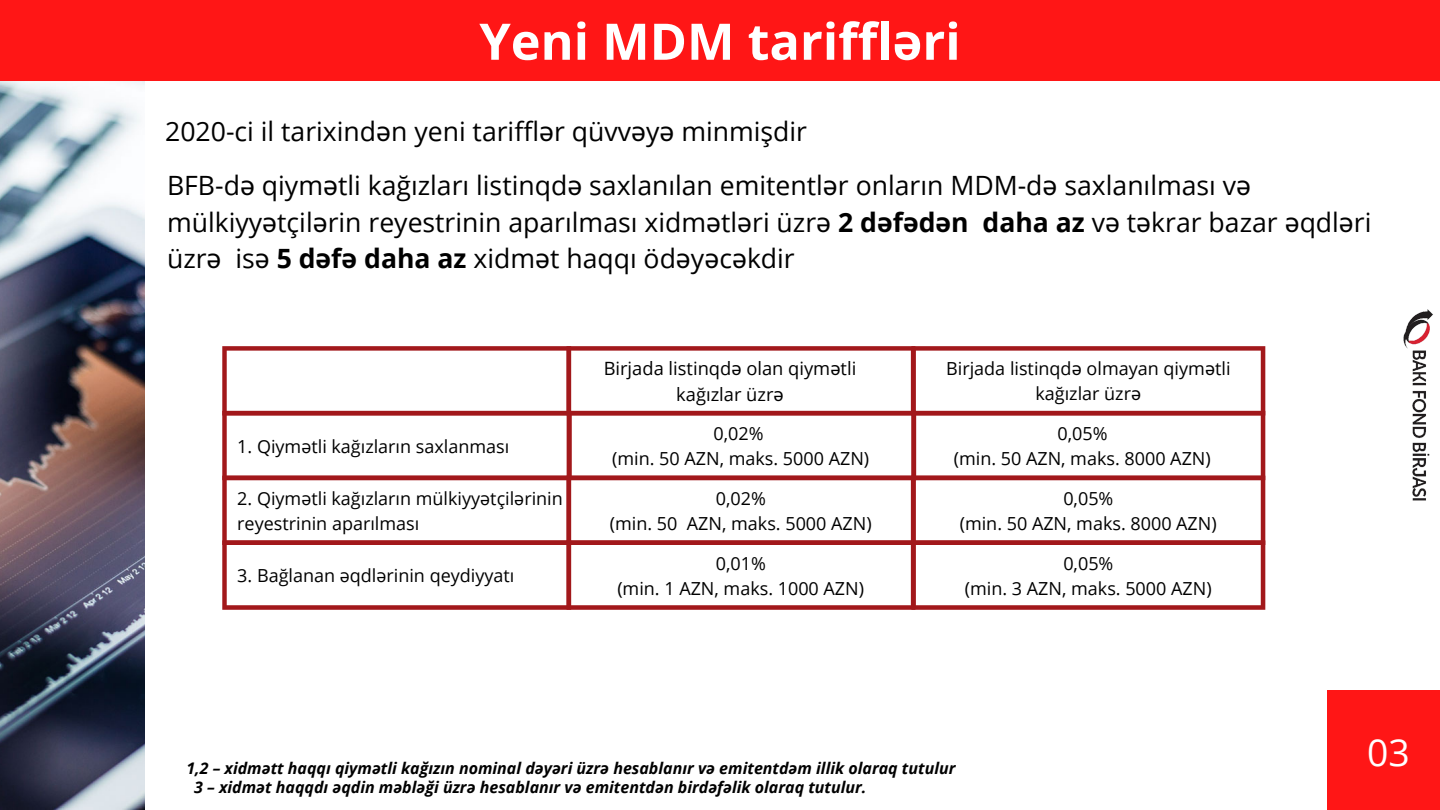
<style>
.page{position:relative;width:1440px;height:810px;background:#fff}
.page>*{position:absolute;margin:0;border:0;box-sizing:border-box;transform-origin:0 0}
.t1{font:700 50.4px "Open Sans";color:#fff}
.t2{font:37.3px "Open Sans";color:#fff}
.t3{font:26.6px/36.8px "Open Sans";color:#000}
.t4{font:18.3px "Open Sans";color:#000}
.t5{font:18px "Open Sans";color:#000}
.t6{font:italic 700 16px "Open Sans";color:#000}
.s1{font-family:"Noto Sans"}
.s2{font-weight:700}
.s3{font-family:"Noto Sans";font-weight:700}
</style>
<div class="page">
<div style="left:1327px;top:691px;width:113px;height:119px;background:#ff1616"></div>
<div style="left:0;top:0;width:1440px;height:81px;background:#ff1616"></div>
<img style="left:1403px;top:309px;width:30px;height:192px">
<svg style="left:222px;top:346px;width:1043px;height:264px"></svg>
<img style="left:0;top:81px;width:145px;height:728px">
<p class="t1" style="left:479px;top:6px;width:483px">Yeni MDM tariffl<span class="s1">ə</span>ri</p>
<p class="t3" style="left:165px;top:113px;width:643px">2020-ci il tarixind<span class="s1">ə</span>n yeni tariffl<span class="s1">ə</span>r qüvv<span class="s1">ə</span>y<span class="s1">ə</span> minmişdir</p>
<p class="t3" style="left:167px;top:166px;width:1206px">BFB-d<span class="s1">ə</span> qiym<span class="s1">ə</span>tli kağızları listinqd<span class="s1">ə</span> saxlanılan emitentl<span class="s1">ə</span>r onların MDM-d<span class="s1">ə</span> saxlanılması v<span class="s1">ə </span>mülkiyy<span class="s1">ə</span>tçil<span class="s1">ə</span>rin reyestrinin aparılması xidm<span class="s1">ə</span>tl<span class="s1">ə</span>ri üzr<span class="s1">ə</span> <span class="s2">2 d</span><span class="s3">ə</span><span class="s2">f</span><span class="s3">ə</span><span class="s2">d</span><span class="s3">ə</span><span class="s2">n daha az</span> v<span class="s1">ə</span> t<span class="s1">ə</span>krar bazar <span class="s1">ə</span>qdl<span class="s1">ə</span>ri üzr<span class="s1">ə</span> is<span class="s1">ə</span> <span class="s2">5 d</span><span class="s3">ə</span><span class="s2">f</span><span class="s3">ə</span> <span class="s2">daha az</span> xidm<span class="s1">ə</span>t haqqı öd<span class="s1">ə</span>y<span class="s1">ə</span>c<span class="s1">ə</span>kdir</p>
<p class="t5" style="left:237px;top:433px;width:274px">1. Qiymәtli kağızların saxlanması</p>
<p class="t5" style="left:237px;top:486px;width:327px">2. Qiymәtli kağızların mülkiyyәtçilәrinin</p>
<p class="t5" style="left:237px;top:511px;width:183px">reyestrinin aparılması</p>
<p class="t5" style="left:237px;top:563px;width:279px">3. Bağlanan әqdlәrinin qeydiyyatı</p>
<p class="t4" style="left:604px;top:356px;width:254px">Birjada listinqd<span class="s1">ə</span> olan qiym<span class="s1">ə</span>tli</p>
<p class="t4" style="left:676px;top:381px;width:109px">kağızlar üzr<span class="s1">ə</span></p>
<p class="t5" style="left:713px;top:421px;width:52px">0,02%</p>
<p class="t5" style="left:612px;top:446px;width:259px">(min. 50 AZN, maks. 5000 AZN)</p>
<p class="t5" style="left:716px;top:486px;width:52px">0,02%</p>
<p class="t5" style="left:610px;top:511px;width:263px">(min. 50 AZN, maks. 5000 AZN)</p>
<p class="t5" style="left:716px;top:551px;width:52px">0,01%</p>
<p class="t5" style="left:617px;top:575px;width:248px">(min. 1 AZN, maks. 1000 AZN)</p>
<p class="t5" style="left:946px;top:356px;width:286px">Birjada listinqd<span class="s1">ə</span> olmayan qiym<span class="s1">ə</span>tli</p>
<p class="t5" style="left:1036px;top:381px;width:107px">kağızlar üzr<span class="s1">ə</span></p>
<p class="t5" style="left:1057px;top:421px;width:52px">0,05%</p>
<p class="t5" style="left:954px;top:446px;width:259px">(min. 50 AZN, maks. 8000 AZN)</p>
<p class="t5" style="left:1063px;top:486px;width:52px">0,05%</p>
<p class="t5" style="left:960px;top:511px;width:259px">(min. 50 AZN, maks. 8000 AZN)</p>
<p class="t5" style="left:1063px;top:551px;width:52px">0,05%</p>
<p class="t5" style="left:965px;top:575px;width:248px">(min. 3 AZN, maks. 5000 AZN)</p>
<p class="t6" style="left:186px;top:757px;width:771px">1,2 – xidm<span class="s1">ə</span>tt haqqı qiym<span class="s1">ə</span>tli kağızın nominal d<span class="s1">ə</span>y<span class="s1">ə</span>ri üzr<span class="s1">ə</span> hesablanır v<span class="s1">ə</span> emitentd<span class="s1">ə</span>m illik olaraq tutulur</p>
<p class="t6" style="left:194px;top:776px;width:674px">3 – xidm<span class="s1">ə</span>t haqqdı <span class="s1">ə</span>qdin m<span class="s1">ə</span>bl<span class="s1">ə</span>ği üzr<span class="s1">ə</span> hesablanır v<span class="s1">ə</span> emitentd<span class="s1">ə</span>n bird<span class="s1">ə</span>f<span class="s1">ə</span>lik olaraq tutulur.</p>
<p class="t2" style="left:1367px;top:726px;width:44px">03</p>
</div>
